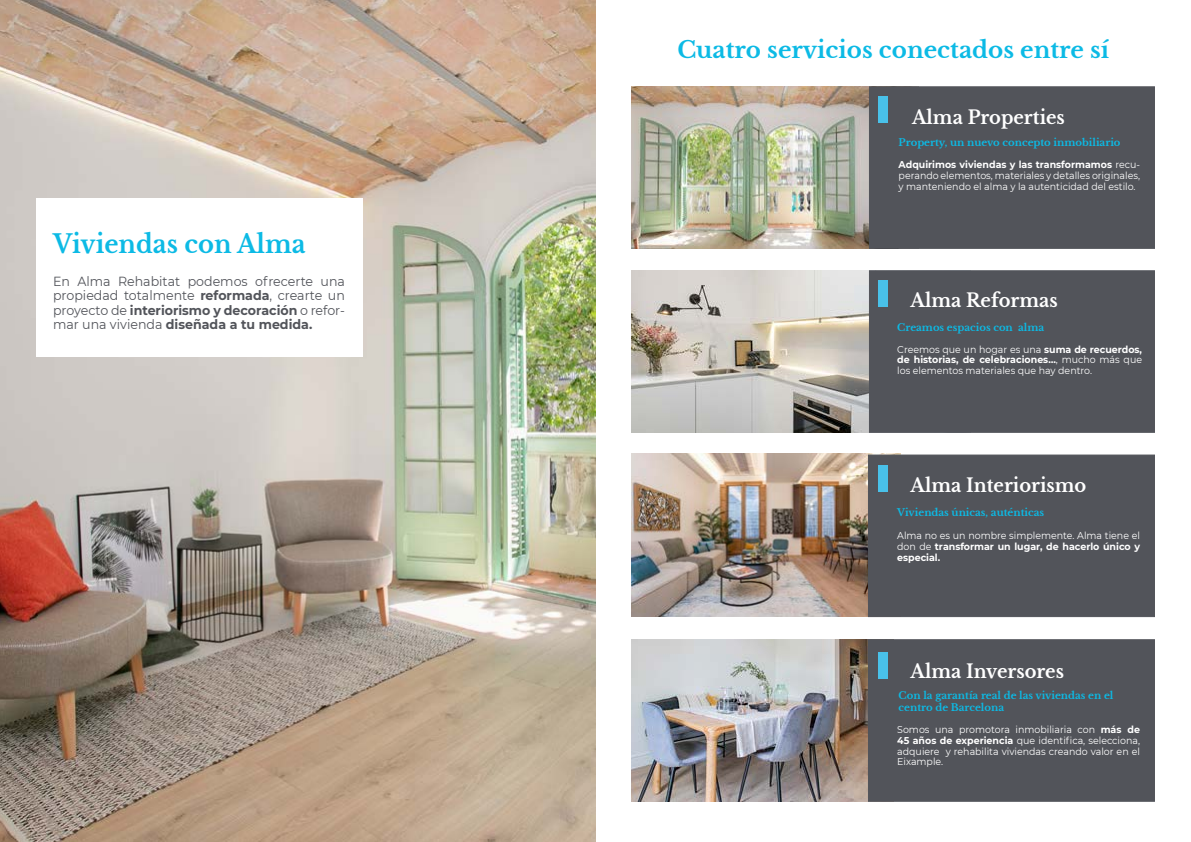
<style>
.page{position:relative;width:1191px;height:842px;background:#fff}
.page>*{position:absolute;margin:0;border:0;box-sizing:border-box;transform-origin:0 0}
.t1{font:700 25.3px "Libre Baskerville";color:#0cbae5;scale:.95 1}
.t2{font:700 23px "Libre Baskerville";color:#0cbae5}
.t3{font:700 18.7px "Libre Baskerville";color:#fff;scale:.95 1}
.t4{font:13.2px/14.4px "Montserrat";color:#52545a;text-align:justify;scale:.95 1}
.t5{font:700 10px/12px "Libre Baskerville";color:#0cbae5}
.t6{font:9.9px/10.8px "Montserrat";color:#fff;text-align:justify;scale:.95 1}
.s1{font-weight:700}
</style>
<div class="page">
<img style="left:631px;top:639px;width:237px;height:163px">
<img style="left:631px;top:454px;width:269px;height:162px">
<div style="left:868px;top:639px;width:287px;height:163px;background:#52545a;border:1px solid #52545a"></div>
<div style="left:868px;top:455px;width:287px;height:162px;background:#52545a"></div>
<img style="left:0;top:0;width:595px;height:842px">
<div style="left:36px;top:198px;width:326px;height:159px;background:#fff"></div>
<img style="left:631px;top:86px;width:238px;height:163px">
<div style="left:869px;top:86px;width:286px;height:163px;background:#52545a;border:1px solid #52545a"></div>
<img style="left:631px;top:270px;width:238px;height:163px">
<div style="left:869px;top:270px;width:286px;height:163px;background:#52545a;border:1px solid #52545a"></div>
<div style="left:878px;top:281px;width:10px;height:26px;background:#49c1e9"></div>
<div style="left:878px;top:465px;width:10px;height:27px;background:#49c1e9"></div>
<div style="left:878px;top:652px;width:10px;height:27px;background:#49c1e9"></div>
<div style="left:878px;top:96px;width:10px;height:27px;background:#49c1e9"></div>
<h1 class="t1" style="left:53px;top:229px;width:267px">Viviendas con Alma</h1>
<h3 class="t4" style="left:53px;top:273px;width:309px">En Alma Rehabitat podemos ofrecerte una propiedad totalmente <span class="s1">reformada</span>, crearte un proyecto de <span class="s1">interiorismo y decoración</span> o refor&shy;mar una vivienda <span class="s1">diseñada a tu medida.</span></h3>
<h2 class="t2" style="left:677px;top:36px;width:433px">Cuatro servicios conectados entre sí</h2>
<h3 class="t3" style="left:912px;top:106px;width:162px">Alma Properties</h3>
<p class="t5" style="left:898px;top:137px;width:223px">Property, un nuevo concepto inmobiliario</p>
<p class="t6" style="left:898px;top:159px;width:256px"><span class="s1">Adquirimos viviendas y las transformamos</span> recu&shy;perando elementos, materiales y detalles originales, y manteniendo el alma y la autenticidad del estilo.</p>
<h3 class="t3" style="left:910px;top:289px;width:156px">Alma Reformas</h3>
<p class="t5" style="left:897px;top:321px;width:149px">Creamos espacios con alma</p>
<p class="t6" style="left:897px;top:343px;width:259px">Creemos que un hogar es una <span class="s1">suma de recuerdos, de historias, de celebraciones…</span>, mucho más que los elementos materiales que hay dentro.</p>
<h3 class="t3" style="left:910px;top:474px;width:186px">Alma Interiorismo</h3>
<p class="t5" style="left:897px;top:507px;width:148px">Viviendas únicas, auténticas</p>
<p class="t6" style="left:897px;top:530px;width:257px">Alma no es un nombre simplemente. Alma tiene el don de <span class="s1">transformar un lugar, de hacerlo único y especial.</span></p>
<h3 class="t3" style="left:910px;top:659px;width:163px">Alma Inversores</h3>
<p class="t5" style="left:898px;top:690px;width:216px">Con la garantía real de las viviendas en el centro de Barcelona</p>
<p class="t6" style="left:897px;top:724px;width:257px">Somos una promotora inmobiliaria con <span class="s1">más de 45 años de experiencia</span> que identifica, selecciona, adquiere y rehabilita viviendas creando valor en el Eixample.</p>
</div>
